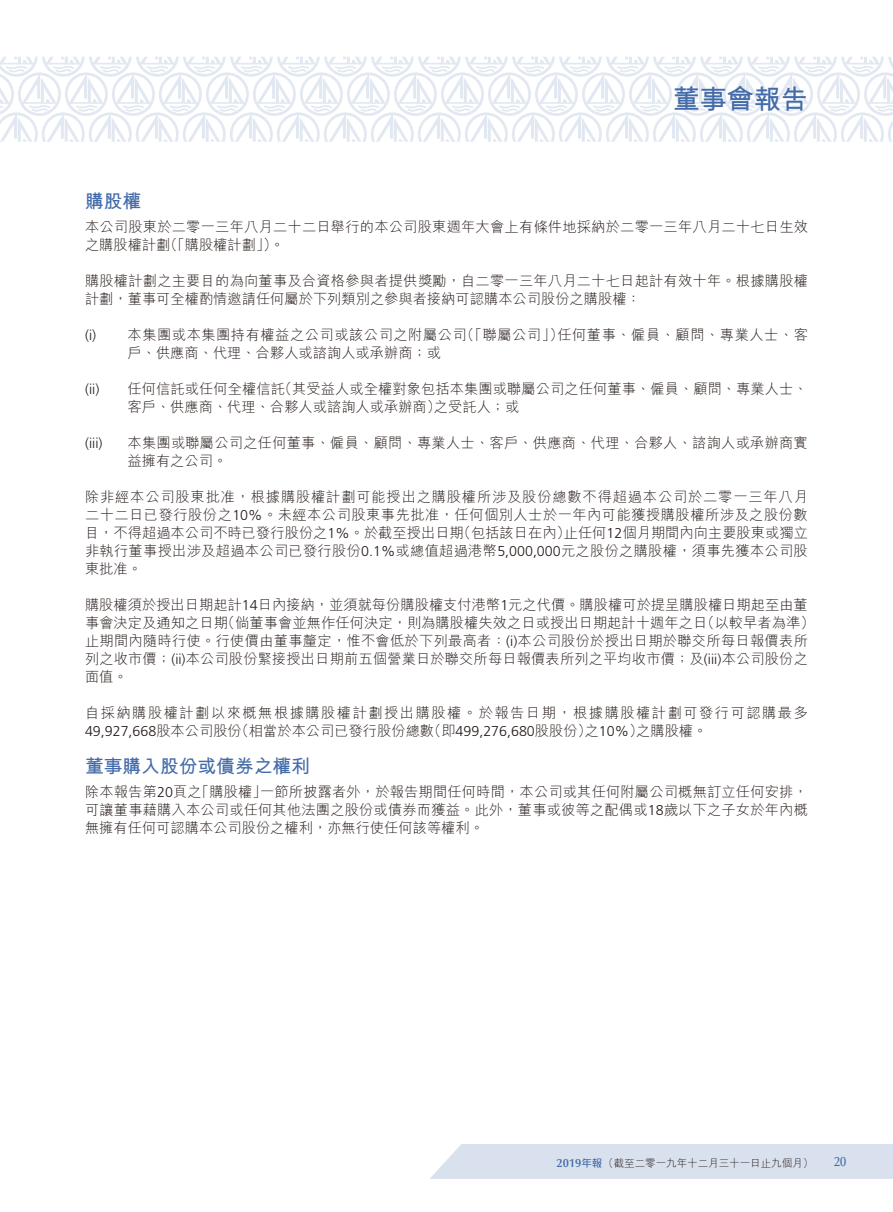
<style>
.page{position:relative;width:893px;height:1212px;background:#fff}
.page>*{position:absolute;margin:0;border:0;box-sizing:border-box;transform-origin:0 0}
.t1{font:700 27px "M Hei HK";color:#436ba9}
.t2{font:700 18.75px "M Hei HK";color:#436ba9}
.t3{font:300 14.25px/18px "M Hei HK";letter-spacing:.015em;color:#231916}
.t4{font:300 14.25px/18px "M Hei HK";letter-spacing:.035em;color:#231916;text-align:right}
.t5{font:300 14.25px/18px "M Hei HK";letter-spacing:.105em;color:#231916}
.t6{font:300 14.25px "Frutiger LT Std";color:#231916}
.t7{font:500 13.5px "Optima LT Std";color:#436ba9;scale:.9 1}
.t8{font:600 12px "Optima LT Std";color:#436ba9}
.t9{font:300 10.5px "M Hei HK";color:#231916}
.s1{font-family:"Frutiger LT Std"}
.s2{font-family:"M Hei HK"}
.s3{font-family:"M Elle HK";font-weight:500;color:#436ba9}
</style>
<div class="page">
<svg style="left:0;top:57px;width:893px;height:85px"></svg>
<div style="left:430px;top:1144px;width:463px;height:35px;background:#dae1ee"></div>
<h1 class="t1" style="left:673px;top:80px;width:136px">董事會報告</h1>
<h2 class="t2" style="left:85px;top:188px;width:58px">購股權</h2>
<p class="t3" style="left:163px;top:218px;width:646px;text-indent:-78px">本公司股東於二零一三年八月二十二日舉行的本公司股東週年大會上有條件地採納於二零一三年八月二十七日生效（「購股權計劃 。(「</p>
<p class="t3" style="left:85px;top:236px;width:87px">之購股權計劃</p>
<p class="t3" style="left:85px;top:272px;width:724px">購股權計劃之主要目的為向董事及合資格參與者提供獎勵，自二零一三年八月二十七日起計有效十年。根據購股權計劃，董事可全權酌情邀請任何屬於下列類別之參與者接納可認購本公司股份之購股權：</p>
<p class="t4" style="left:557px;top:326px;width:252px">任何董事、僱員、顧問、專業人士、客</p>
<p class="t3" style="left:460px;top:326px;width:105px">（「聯屬公司」）</p>
<p class="t4" style="left:128px;top:326px;width:341px">本集團或本集團持有權益之公司或該公司之附屬公司</p>
<p class="t6" style="left:85px;top:327px;width:13px">) i(</p>
<p class="t6" style="left:85px;top:381px;width:16px">i i( )</p>
<p class="t6" style="left:85px;top:435px;width:19px">(iii)</p>
<p class="t3" style="left:128px;top:344px;width:315px">戶、供應商、代理、合夥人或諮詢人或承辦商；或</p>
<p class="t3" style="left:278px;top:380px;width:531px">（其受益人或全權對象包括本集團或聯屬公司之任何董事、僱員、顧問、專業人士、</p>
<p class="t3" style="left:128px;top:380px;width:159px">任何信託或任何全權信託</p>
<p class="t3" style="left:128px;top:398px;width:315px">客戶、供應商、代理、合夥人或諮詢人或承辦商）</p>
<p class="t3" style="left:128px;top:434px;width:682px">本集團或聯屬公司之任何董事、僱員、顧問、專業人士、客戶、供應商、代理、合夥人、諮詢人或承辦商實</p>
<p class="t3" style="left:434px;top:398px;width:87px">之受託人；或</p>
<p class="t3" style="left:128px;top:452px;width:101px">益擁有之公司。</p>
<p class="t4" style="left:85px;top:488px;width:724px">除非經本公司股東批准，根據購股權計劃可能授出之購股權所涉及股份總數不得超過本公司於二零一三年八月二十二日已發行股份之<span class="s1">10%</span>。未經本公司股東事先批准，任何個別人士於一年內可能獲授購股權所涉及之股份數止任何<span class="s1">12</span>個月期間內向主要股東或獨立</p>
<p class="t3" style="left:457px;top:524px;width:116px">（包括該日在內）</p>
<p class="t3" style="left:85px;top:524px;width:724px">目，不得超過本公司不時已發行股份之<span class="s1">1%</span>。於截至授出日期<br>非執行董事授出涉及超過本公司已發行股份<span class="s1">0.1%</span>或總值超過港幣<span class="s1">5,000,000</span>元之股份之購股權，須事先獲本公司股東批准。</p>
<p class="t3" style="left:700px;top:596px;width:116px;text-indent:-615px">購股權須於授出日期起計<span class="s1">14</span>日內接納，並須就每份購股權支付港幣<span class="s1">1</span>元之代價。購股權可於提呈購股權日期起至由董（以較早者為準(</p>
<p class="t3" style="left:221px;top:614px;width:488px">（倘董事會並無作任何決定，則為購股權失效之日或授出日期起計十週年之日</p>
<p class="t3" style="left:85px;top:614px;width:724px">事會決定及通知之日期<br>止期間內隨時行使。行使價由董事釐定，惟不會低於下列最高者： <span class="s1">)i(</span> 本公司股份於授出日期於聯交所每日報價表所列之收市價；<span class="s1">( )i i</span> 本公司股份緊接授出日期前五個營業日於聯交所每日報價表所列之平均收市價；及<span class="s1">(iii)</span>本公司股份之面值。</p>
<p class="t5" style="left:636px;top:704px;width:173px;text-indent:-551px">自採納購股權計劃以來概無根據購股權計劃授出購股權。於報告日期，根據購股權計劃可發行可認購最多之購股權。</p>
<p class="t3" style="left:235px;top:722px;width:201px">（相當於本公司已發行股份總數</p>
<p class="t6" style="left:427px;top:723px;width:218px"><span class="s2">（即</span>499,276,680<span class="s2">股股份之）</span> 10%<span class="s2">）</span></p>
<p class="t6" style="left:85px;top:723px;width:158px">49,927,668<span class="s2">股本公司股份</span></p>
<h2 class="t2" style="left:85px;top:753px;width:226px">董事購入股份或債券之權利</h2>
<p class="t3" style="left:260px;top:783px;width:549px">一節所披露者外，於報告期間任何時間，本公司或其任何附屬公司概無訂立任何安排，</p>
<p class="t3" style="left:85px;top:783px;width:724px">除本報告第<span class="s1">20</span>頁之<br>可讓董事藉購入本公司或任何其他法團之股份或債券而獲益。此外，董事或彼等之配偶或<span class="s1">18</span>歲以下之子女於年內概無擁有任何可認購本公司股份之權利，亦無行使任何該等權利。</p>
<p class="t3" style="left:195px;top:783px;width:73px">「購股權」</p>
<p class="t9" style="left:581px;top:1157px;width:233px"><span class="s3">年報</span>（截至二零一九年十二月三十一日止九個月(</p>
<p class="t8" style="left:556px;top:1155px;width:26px">2019</p>
<p class="t7" style="left:834px;top:1154px;width:15px">20</p>
</div>
